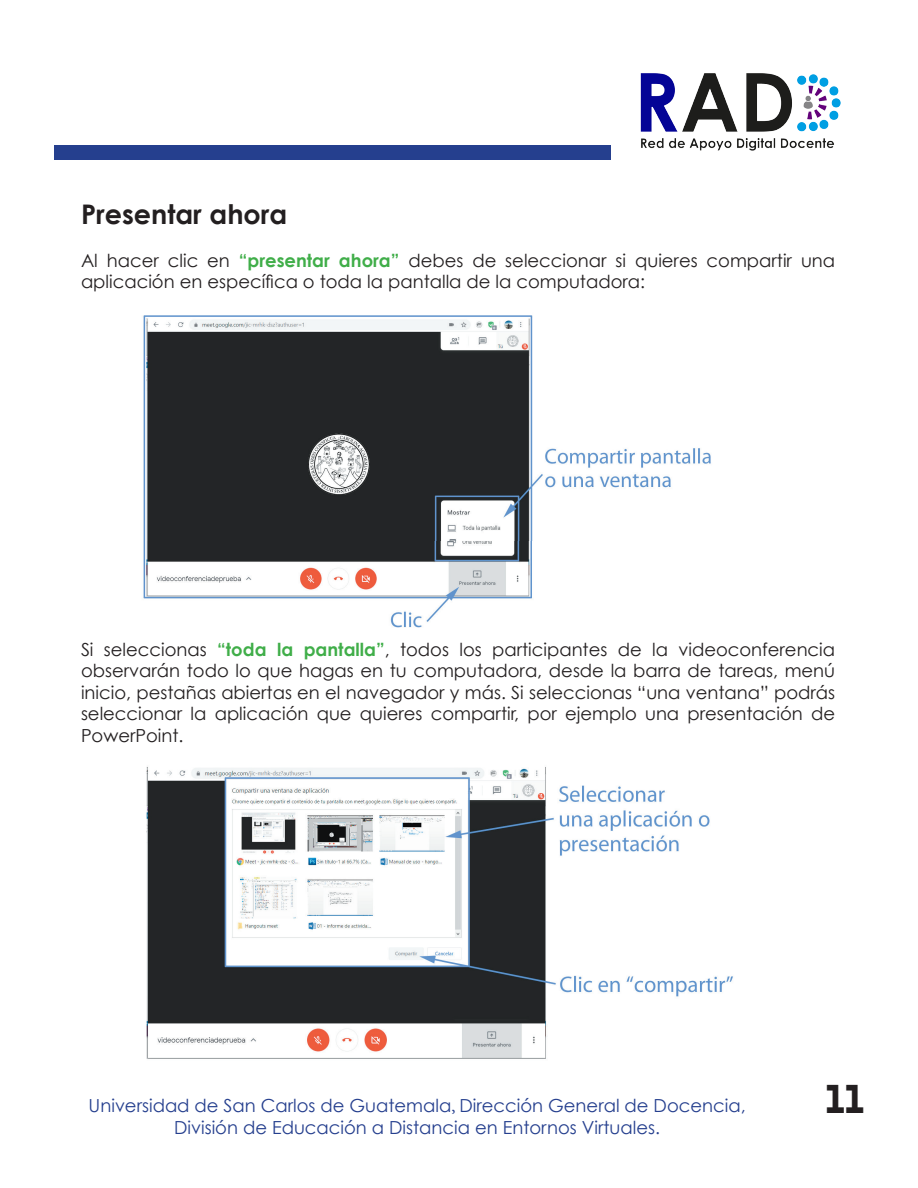
<style>
.page{position:relative;width:918px;height:1188px;background:#fff}
.page>*{position:absolute;margin:0;border:0;box-sizing:border-box;transform-origin:0 0}
.t1{font:45px "Zeroes One";color:#231f20}
.t2{font:700 27px "Century Gothic";color:#231f20}
.t3{font:18px/21.6px "Century Gothic";color:#231f20}
.t4{font:18px "Century Gothic";color:#253f8e}
.s1{font-weight:700;color:#40ae49}
.s2{font-family:"Minion Pro"}
</style>
<div class="page">
<img style="left:640px;top:73px;width:201px;height:78px">
<div style="left:54px;top:146px;width:556px;height:14px;background:#253f8e"></div>
<img style="left:143px;top:315px;width:568px;height:313px">
<img style="left:146px;top:766px;width:587px;height:293px">
<p class="t2" style="left:81px;top:197px;width:208px">Presentar ahora</p>
<p class="t3" style="left:81px;top:249px;width:756px">Al hacer clic en <span class="s1">“presentar ahora”</span> debes de seleccionar si quieres compartir una aplicación en específica o toda la pantalla de la computadora:</p>
<p class="t3" style="left:81px;top:638px;width:756px;text-align:justify">Si seleccionas <span class="s1">“toda la pantalla”</span>, todos los participantes de la videoconferencia observarán todo lo que hagas en tu computadora, desde la barra de tareas, menú inicio, pestañas abiertas en el navegador y más. Si seleccionas “una ventana” podrás seleccionar la aplicación que quieres compartir, por ejemplo una presentación de PowerPoint.</p>
<p class="t4" style="left:89px;top:1095px;width:659px">Universidad de San Carlos de Guatemala<span class="s2">,</span> Dirección General de Docencia,</p>
<p class="t4" style="left:174px;top:1117px;width:488px">División de Educación a Distancia en Entornos Virtuales.</p>
<h1 class="t1" style="left:826px;top:1071px;width:40px">11</h1>
</div>
